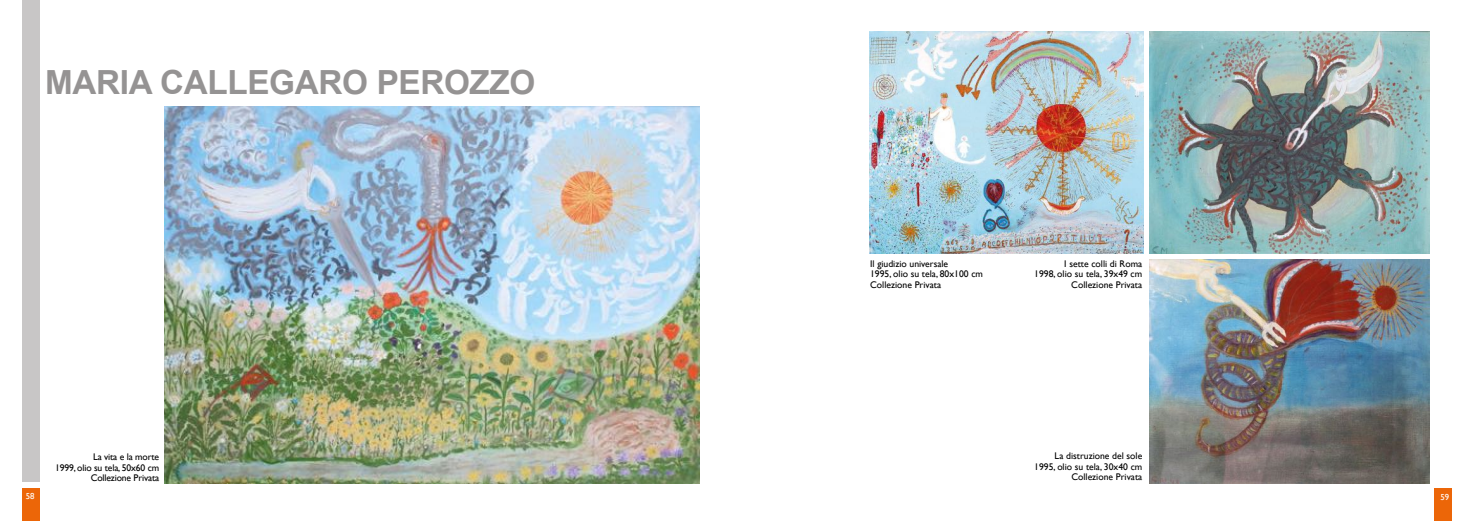
<style>
.page{position:relative;width:1474px;height:521px;background:#fff}
.page>*{position:absolute;margin:0;border:0;box-sizing:border-box;transform-origin:0 0}
.t1{font:700 33.25px "Arial";letter-spacing:-.01em;color:#959393}
.t2{font:9.62px/10.5px "Gill Sans";color:#000;text-align:right}
.t3{font:8.75px "Gill Sans";color:#fff}
</style>
<div class="page">
<div style="left:22px;top:0;width:18px;height:482px;background:#c8c6c6"></div>
<div style="left:22px;top:489px;width:18px;height:32px;background:#ec6608"></div>
<div style="left:1434px;top:489px;width:17px;height:32px;background:#ec6608"></div>
<img style="left:869px;top:32px;width:274px;height:221px">
<img style="left:1149px;top:32px;width:280px;height:221px">
<img style="left:1149px;top:260px;width:280px;height:224px">
<img style="left:165px;top:107px;width:534px;height:377px">
<h1 class="t1" style="left:45px;top:64px;width:492px">MARIA CALLEGARO PEROZZO</h1>
<p class="t2" style="left:55px;top:451px;width:106px">La vita e la morte<br>1999, olio su tela, 50x60 cm<br>Collezione Privata</p>
<p class="t2" style="left:870px;top:258px;width:114px;text-align:left">Il giudizio universale<br>1995, olio su tela, 80x100 cm<br>Collezione Privata</p>
<p class="t2" style="left:1034px;top:258px;width:110px">I sette colli di Roma<br>1998, olio su tela, 39x49 cm<br>Collezione Privata</p>
<p class="t2" style="left:1034px;top:451px;width:110px">La distruzione del sole<br>1995, olio su tela, 30x40 cm<br>Collezione Privata</p>
<p class="t3" style="left:26px;top:491px;width:10px">58</p>
<p class="t3" style="left:1440px;top:492px;width:10px">59</p>
</div>
